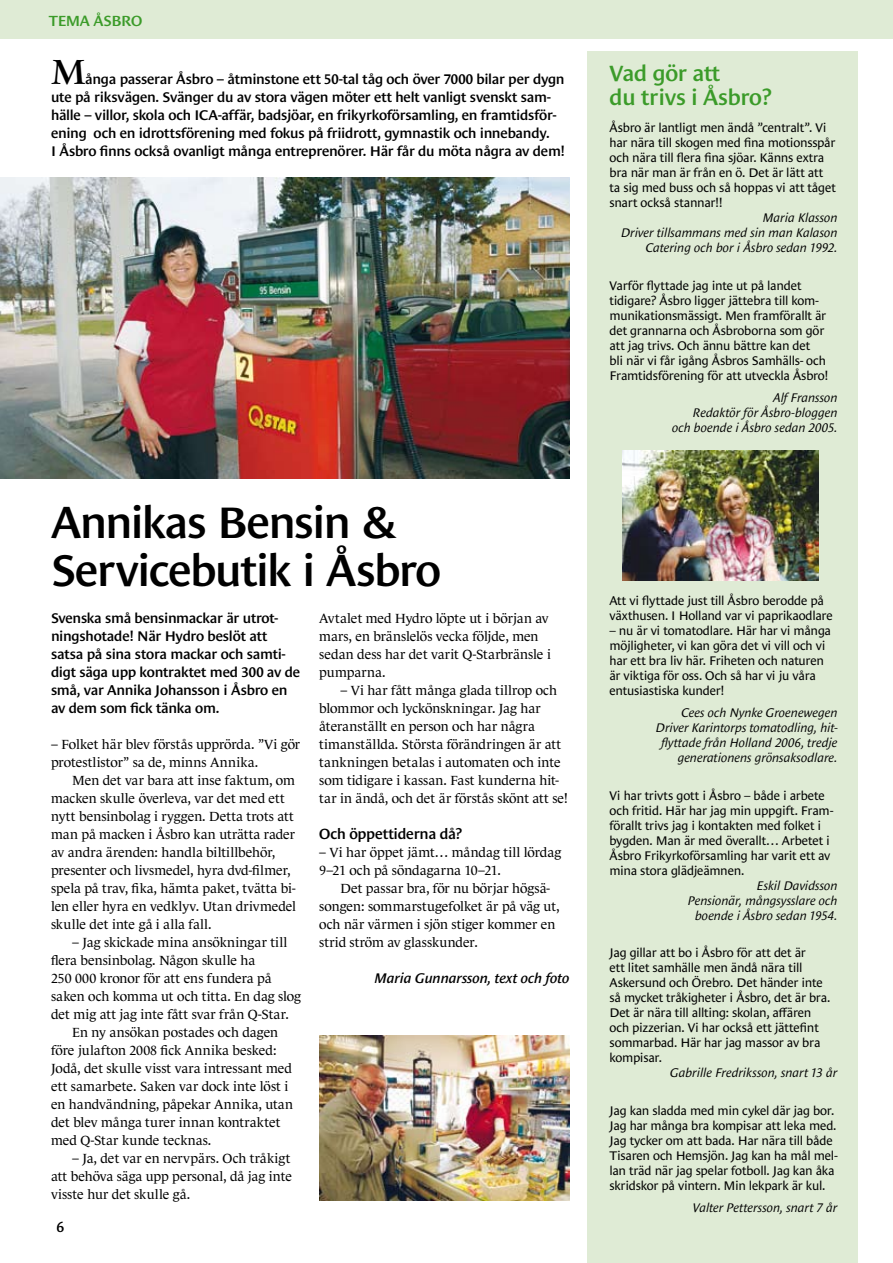
<style>
.page{position:relative;width:893px;height:1263px;background:#fff}
.page>*{position:absolute;margin:0;border:0;box-sizing:border-box;transform-origin:0 0}
.t1{font:600 45px/48px "Le Monde Sans";letter-spacing:-.035em;color:#000}
.t2{font:700 34.5px "Sabon";color:#000}
.t3{font:600 22.5px/24px "Le Monde Sans";letter-spacing:-.015em;color:#3b9b29}
.t4{font:18px "Times New Roman";color:#000}
.t5{font:600 15px "Le Monde Sans";letter-spacing:-.02em;color:#000}
.t6{font:600 15px "Le Monde Sans";letter-spacing:-.03em;color:#3b9b29}
.t7{font:600 14.25px/18px "Le Monde Sans";letter-spacing:-.02em;color:#000}
.t8{font:italic 600 14.25px "Le Monde Sans";letter-spacing:-.015em;color:#000}
.t9{font:13.5px/18px "Le Monde Journal";color:#000}
.t10{font:12.75px/15px "Le Monde Sans";letter-spacing:-.02em;color:#000}
.t11{font:italic 12.75px/15px "Le Monde Sans";letter-spacing:-.015em;color:#000;text-align:right}
.s1{font-family:"Le Monde Sans";font-weight:600;font-size:15px}
</style>
<div class="page">
<div style="left:587px;top:51px;width:270px;height:1212px;background:#dfebd5"></div>
<img style="left:623px;top:451px;width:196px;height:129px">
<img style="left:0;top:178px;width:569px;height:301px">
<img style="left:319px;top:1035px;width:250px;height:165px">
<div style="left:0;top:0;width:893px;height:38px;background:#dfebd5"></div>
<p class="t6" style="left:49px;top:12px;width:95px">TEMA ÅSBRO</p>
<h2 class="t2" style="left:51px;top:51px;width:36px">M</h2>
<p class="t7" style="left:51px;top:70px;width:516px;text-indent:34px">ånga passerar Åsbro – åtminstone ett 50-tal tåg och över 7000 bilar per dygn ute på riksvägen. Svänger du av stora vägen möter ett helt vanligt svenskt sam&shy;hälle – villor, skola och ICA-affär, badsjöar, en frikyrkoförsamling, en framtidsför&shy;ening och en idrottsförening med fokus på friidrott, gymnastik och innebandy.<br>I Åsbro finns också ovanligt många entreprenörer. Här får du möta några av dem!</p>
<h1 class="t1" style="left:51px;top:499px;width:392px">Annikas Bensin &amp;<br>Servicebutik i Åsbro</h1>
<p class="t9" style="left:319px;top:609px;width:233px">Avtalet med Hydro löpte ut i början av mars, en bränslelös vecka följde, men sedan dess har det varit Q-Starbränsle i pumparna.</p>
<p class="t9" style="left:319px;top:681px;width:250px;text-indent:21px">– Vi har fått många glada tillrop och blommor och lyckönskningar. Jag har återanställt en person och har några timanställda. Största förändringen är att tankningen betalas i automaten och inte som tidigare i kassan. Fast kunderna hit&shy;tar in ändå, och det är förstås skönt att se!</p>
<p class="t5" style="left:319px;top:825px;width:145px">Och öppettiderna då?</p>
<p class="t9" style="left:319px;top:843px;width:243px">– Vi har öppet jämt… måndag till lördag<br>9–21 och på söndagarna 10–21.</p>
<p class="t9" style="left:319px;top:879px;width:242px;text-indent:21px">Det passar bra, för nu börjar högsä&shy;songen: sommarstugefolket är på väg ut, och när värmen i sjön stiger kommer en strid ström av glasskunder.</p>
<p class="t8" style="left:375px;top:970px;width:196px">Maria Gunnarsson, text och foto</p>
<p class="t7" style="left:51px;top:610px;width:251px">Svenska små bensinmackar är utrot&shy;ningshotade! När Hydro beslöt att satsa på sina stora mackar och samti&shy;digt säga upp kontraktet med 300 av de små, var Annika Johansson i Åsbro en av dem som fick tänka om.</p>
<p class="t9" style="left:51px;top:736px;width:251px">– Folket här blev förstås upprörda. ”Vi gör protestlistor” sa de, minns Annika.</p>
<p class="t9" style="left:51px;top:772px;width:247px;text-indent:21px">Men det var bara att inse faktum, om macken skulle överleva, var det med ett nytt bensinbolag i ryggen. Detta trots att man på macken i Åsbro kan uträtta rader av andra ärenden: handla biltillbehör, presenter och livsmedel, hyra dvd-filmer, spela på trav, fika, hämta paket, tvätta bi&shy;len eller hyra en vedklyv. Utan drivmedel skulle det inte gå i alla fall.</p>
<p class="t9" style="left:72px;top:934px;width:217px">– Jag skickade mina ansökningar till</p>
<p class="t9" style="left:51px;top:952px;width:206px">flera bensinbolag. Någon skulle ha</p>
<p class="t9" style="left:51px;top:970px;width:222px">250 000 kronor för att ens fundera på</p>
<p class="t9" style="left:51px;top:988px;width:252px">saken och komma ut och titta. En dag slog</p>
<p class="t9" style="left:51px;top:1006px;width:239px">det mig att jag inte fått svar från Q-Star.</p>
<p class="t9" style="left:72px;top:1024px;width:207px">En ny ansökan postades och dagen</p>
<p class="t9" style="left:51px;top:1042px;width:227px">före julafton 2008 fick Annika besked:</p>
<p class="t9" style="left:51px;top:1060px;width:242px">Jodå, det skulle visst vara intressant med</p>
<p class="t9" style="left:51px;top:1078px;width:239px">ett samarbete. Saken var dock inte löst i</p>
<p class="t9" style="left:51px;top:1096px;width:244px">en handvändning, påpekar Annika, utan</p>
<p class="t9" style="left:51px;top:1114px;width:231px">det blev många turer innan kontraktet</p>
<p class="t9" style="left:51px;top:1132px;width:162px">med Q-Star kunde tecknas.</p>
<p class="t9" style="left:51px;top:1150px;width:243px;text-indent:21px">– Ja, det var en nervpärs. Och tråkigt att behöva säga upp personal, då jag inte visste hur det skulle gå.</p>
<h3 class="t4" style="left:54px;top:1216px;width:12px">6<span class="s1">6</span></h3>
<h3 class="t3" style="left:609px;top:62px;width:164px">Vad gör att<br>du trivs i Åsbro?</h3>
<p class="t10" style="left:609px;top:120px;width:228px">Åsbro är lantligt men ändå ”centralt”. Vi har nära till skogen med fina motionsspår och nära till flera fina sjöar. Känns extra bra när man är från en ö. Det är lätt att ta sig med buss och så hoppas vi att tåget snart också stannar!!</p>
<p class="t11" style="left:621px;top:210px;width:218px">Maria Klasson<br>Driver tillsammans med sin man Kalason<br>Catering och bor i Åsbro sedan 1992.</p>
<p class="t10" style="left:609px;top:278px;width:221px">Varför flyttade jag inte ut på landet tidigare? Åsbro ligger jättebra till kom&shy;munikationsmässigt. Men framförallt är det grannarna och Åsbroborna som gör att jag trivs. Och ännu bättre kan det<br>bli när vi får igång Åsbros Samhälls- och Framtidsförening för att utveckla Åsbro!</p>
<p class="t11" style="left:672px;top:390px;width:167px">Alf Fransson<br>Redaktör för Åsbro-bloggen och boende i Åsbro sedan 2005.</p>
<p class="t10" style="left:609px;top:593px;width:225px">Att vi flyttade just till Åsbro berodde på växthusen. I Holland var vi paprikaodlare</p>
<p class="t10" style="left:609px;top:623px;width:223px">– nu är vi tomatodlare. Här har vi många möjligheter, vi kan göra det vi vill och vi har ett bra liv här. Friheten och naturen är viktiga för oss. Och så har vi ju våra entusiastiska kunder!</p>
<p class="t11" style="left:656px;top:705px;width:183px">Cees och Nynke Groenewegen Driver Karintorps tomatodling, hit&shy;flyttade från Holland 2006, tredje generationens grönsaksodlare.</p>
<p class="t10" style="left:609px;top:788px;width:225px">Vi har trivts gott i Åsbro – både i arbete och fritid. Här har jag min uppgift. Fram&shy;förallt trivs jag i kontakten med folket i bygden. Man är med överallt… Arbetet i Åsbro Frikyrkoförsamling har varit ett av mina stora glädjeämnen.</p>
<p class="t11" style="left:688px;top:878px;width:151px">Eskil Davidsson<br>Pensionär, mångsysslare och boende i Åsbro sedan 1954.</p>
<p class="t10" style="left:609px;top:945px;width:222px">Jag gillar att bo i Åsbro för att det är<br>ett litet samhälle men ändå nära till Askersund och Örebro. Det händer inte så mycket tråkigheter i Åsbro, det är bra.<br>Det är nära till allting: skolan, affären och pizzerian. Vi har också ett jättefint sommarbad. Här har jag massor av bra kompisar.</p>
<p class="t11" style="left:670px;top:1065px;width:169px">Gabrille Fredriksson, snart 13 år</p>
<p class="t10" style="left:609px;top:1103px;width:230px">Jag kan sladda med min cykel där jag bor.<br>Jag har många bra kompisar att leka med.<br>Jag tycker om att bada. Har nära till både Tisaren och Hemsjön. Jag kan ha mål mel&shy;lan träd när jag spelar fotboll. Jag kan åka skridskor på vintern. Min lekpark är kul.</p>
<p class="t11" style="left:693px;top:1200px;width:146px">Valter Pettersson, snart 7 år</p>
</div>
